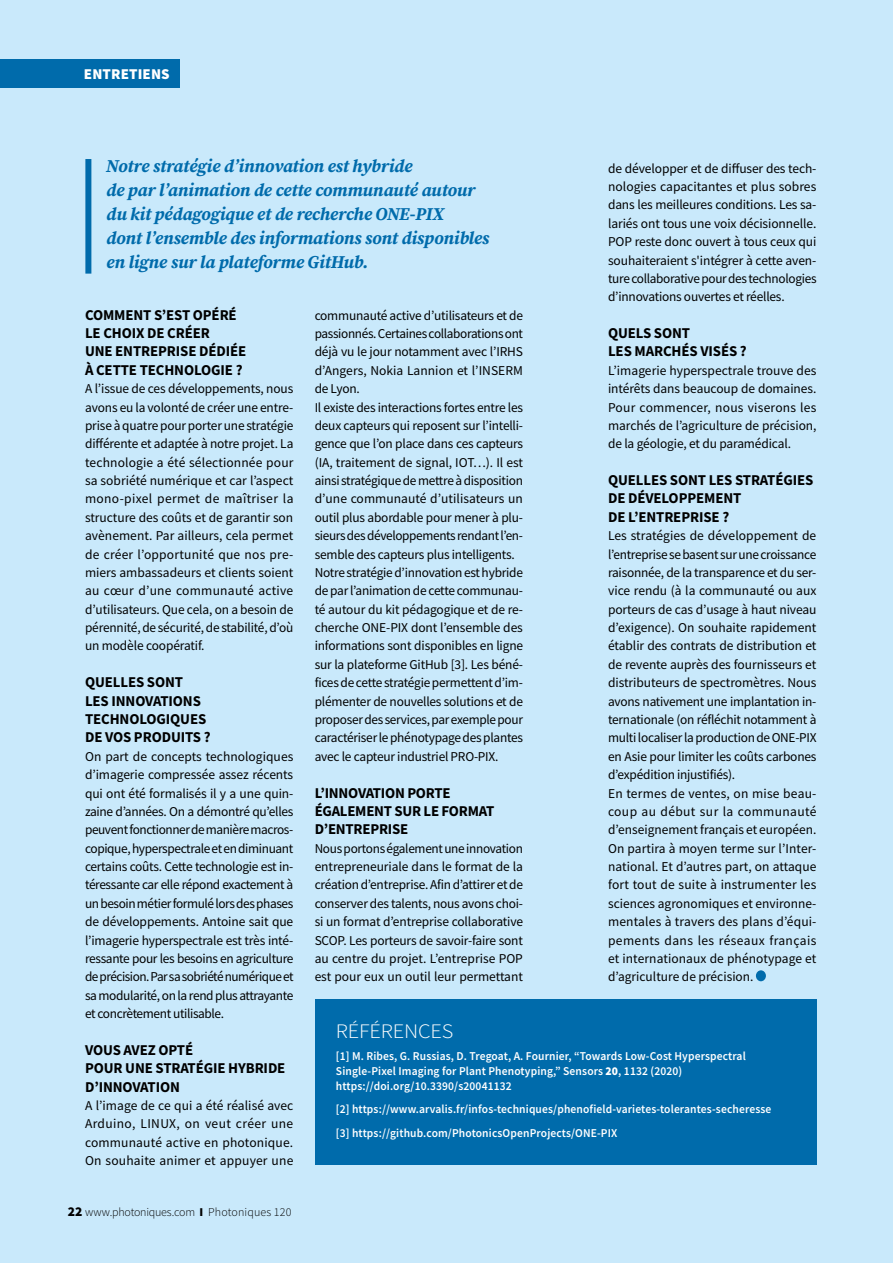
<style>
.page{position:relative;width:893px;height:1263px;background:#c9e9fb}
.page>*{position:absolute;margin:0;border:0;box-sizing:border-box;transform-origin:0 0}
.t1{font:300 20.55px "Source Sans Pro";letter-spacing:-.01em;color:#fff;scale:1.08 1}
.t2{font:italic 700 18px/24px "Source Serif Pro";letter-spacing:-.01em;color:#006bab}
.t3{font:700 15px/18.3px "Source Sans Pro";letter-spacing:-.01em;color:#000}
.t4{font:900 15px "Source Sans Pro";letter-spacing:.01em;color:#fff}
.t5{font:13.5px/18.3px "Source Sans Pro";letter-spacing:-.015em;color:#000;text-align:justify}
.t6{font:600 12px/15px "Source Sans Pro";letter-spacing:.01em;color:#fff;scale:.96 1}
.t7{font:300 12px "Source Sans Pro";letter-spacing:.005em;color:#000}
.s1{font-weight:900}
.s2{font-weight:900;font-size:13.5px}
</style>
<div class="page">
<div style="left:0;top:59px;width:179px;height:29px;background:#006bab"></div>
<div style="left:315px;top:1000px;width:501px;height:165px;background:#006bab"></div>
<div style="left:756px;top:970px;width:10px;height:11px;background:#006bab;border-radius:50%"></div>
<div style="left:85px;top:159px;width:6px;height:115px;background:#006bab"></div>
<p class="t4" style="left:84px;top:64px;width:87px">ENTRETIENS</p>
<h2 class="t2" style="left:106px;top:155px;width:384px">Notre stratégie d’innovation est hybride<br>de par l’animation de cette communauté autour du kit pédagogique et de recherche ONE-PIX<br>dont l’ensemble des informations sont disponibles en ligne sur la plateforme GitHub.</h2>
<p class="t5" style="left:608px;top:159px;width:210px">de développer et de diffuser des tech&shy;nologies capacitantes et plus sobres dans les meilleures conditions. Les sa&shy;lariés ont tous une voix décisionnelle.<br>POP reste donc ouvert à tous ceux qui souhaiteraient s'intégrer à cette aven&shy;ture collaborative pour des technologies d’innovations ouvertes et réelles.</p>
<p class="t3" style="left:608px;top:324px;width:140px">QUELS SONT<br>LES MARCHÉS VISÉS ?</p>
<p class="t5" style="left:608px;top:361px;width:210px">L’imagerie hyperspectrale trouve des intérêts dans beaucoup de domaines.<br>Pour commencer, nous viserons les marchés de l’agriculture de précision, de la géologie, et du paramédical.</p>
<p class="t3" style="left:608px;top:471px;width:207px">QUELLES SONT LES STRATÉGIES<br>DE DÉVELOPPEMENT<br>DE L’ENTREPRISE ?</p>
<p class="t5" style="left:608px;top:526px;width:210px;text-align:left">Les stratégies de développement de l’entreprise se basent sur une croissance raisonnée, de la transparence et du ser&shy;vice rendu (à la communauté ou aux porteurs de cas d’usage à haut niveau d’exigence). On souhaite rapidement établir des contrats de distribution et de revente auprès des fournisseurs et distributeurs de spectromètres. Nous avons nativement une implantation in&shy;ternationale (on réfléchit notamment à multi localiser la production de ONE-PIX en Asie pour limiter les coûts carbones d’expédition injustifiés).<br>En termes de ventes, on mise beau&shy;coup au début sur la communauté d’enseignement français et européen.<br>On partira à moyen terme sur l’Inter&shy;national. Et d’autres part, on attaque fort tout de suite à instrumenter les sciences agronomiques et environne&shy;mentales à travers des plans d’équi&shy;pements dans les réseaux français et internationaux de phénotypage et d’agriculture de précision.</p>
<p class="t3" style="left:85px;top:305px;width:163px">COMMENT S’EST OPÉRÉ<br>LE CHOIX DE CRÉER<br>UNE ENTREPRISE DÉDIÉE<br>À CETTE TECHNOLOGIE ?</p>
<p class="t5" style="left:85px;top:379px;width:210px">A l’issue de ces développements, nous avons eu la volonté de créer une entre&shy;prise à quatre pour porter une stratégie différente et adaptée à notre projet. La technologie a été sélectionnée pour sa sobriété numérique et car l’aspect mono-pixel permet de maîtriser la structure des coûts et de garantir son avènement. Par ailleurs, cela permet de créer l’opportunité que nos pre&shy;miers ambassadeurs et clients soient au cœur d’une communauté active d’utilisateurs. Que cela, on a besoin de pérennité, de sécurité, de stabilité, d’où un modèle coopératif.</p>
<p class="t3" style="left:85px;top:673px;width:127px">QUELLES SONT<br>LES INNOVATIONS<br>TECHNOLOGIQUES<br>DE VOS PRODUITS ?</p>
<p class="t5" style="left:85px;top:747px;width:210px">On part de concepts technologiques d’imagerie compressée assez récents qui ont été formalisés il y a une quin&shy;zaine d’années. On a démontré qu’elles peuvent fonctionner de manière macros&shy;copique, hyperspectrale et en diminuant certains coûts. Cette technologie est in&shy;téressante car elle répond exactement à un besoin métier formulé lors des phases de développements. Antoine sait que l’imagerie hyperspectrale est très inté&shy;ressante pour les besoins en agriculture de précision. Par sa sobriété numérique et sa modularité, on la rend plus attrayante et concrètement utilisable.</p>
<p class="t3" style="left:85px;top:1040px;width:202px">VOUS AVEZ OPTÉ<br>POUR UNE STRATÉGIE HYBRIDE<br>D’INNOVATION</p>
<p class="t5" style="left:85px;top:1096px;width:210px">A l’image de ce qui a été réalisé avec Arduino, LINUX, on veut créer une communauté active en photonique.<br>On souhaite animer et appuyer une</p>
<p class="t5" style="left:315px;top:306px;width:210px;text-align:left">communauté active d’utilisateurs et de passionnés. Certaines collaborations ont déjà vu le jour notamment avec l’IRHS d’Angers, Nokia Lannion et l’INSERM de Lyon.<br>Il existe des interactions fortes entre les deux capteurs qui reposent sur l’intelli&shy;gence que l’on place dans ces capteurs (IA, traitement de signal, IOT…). Il est ainsi stratégique de mettre à disposition d’une communauté d’utilisateurs un outil plus abordable pour mener à plu&shy;sieurs des développements rendant l’en&shy;semble des capteurs plus intelligents.<br>Notre stratégie d’innovation est hybride de par l’animation de cette communau&shy;té autour du kit pédagogique et de re&shy;cherche ONE-PIX dont l’ensemble des informations sont disponibles en ligne sur la plateforme GitHub [3]. Les béné&shy;fices de cette stratégie permettent d’im&shy;plémenter de nouvelles solutions et de proposer des services, par exemple pour caractériser le phénotypage des plantes avec le capteur industriel PRO-PIX.</p>
<p class="t3" style="left:315px;top:783px;width:181px">L’INNOVATION PORTE<br>ÉGALEMENT SUR LE FORMAT<br>D’ENTREPRISE</p>
<p class="t5" style="left:315px;top:839px;width:210px">Nous portons également une innovation entrepreneuriale dans le format de la création d’entreprise. Afin d’attirer et de conserver des talents, nous avons choi&shy;si un format d’entreprise collaborative SCOP. Les porteurs de savoir-faire sont au centre du projet. L’entreprise POP est pour eux un outil leur permettant</p>
<h1 class="t1" style="left:336px;top:1018px;width:110px">RÉFÉRENCES</h1>
<p class="t6" style="left:336px;top:1048px;width:428px">[1] M. Ribes, G. Russias, D. Tregoat, A. Fournier, “Towards Low-Cost Hyperspectral<br>Single-Pixel Imaging for Plant Phenotyping,” Sensors <span class="s1">20</span>, 1132 (2020) https://doi.org/10.3390/s20041132</p>
<p class="t6" style="left:336px;top:1097px;width:455px;line-height:23.5px">[2] https://www.arvalis.fr/infos-techniques/phenofield-varietes-tolerantes-secheresse [3] https://github.com/PhotonicsOpenProjects/ONE-PIX</p>
<p class="t7" style="left:68px;top:1205px;width:225px"><span class="s2">22</span> www.photoniques.com <span class="s1">I</span> Photoniques 120</p>
</div>
